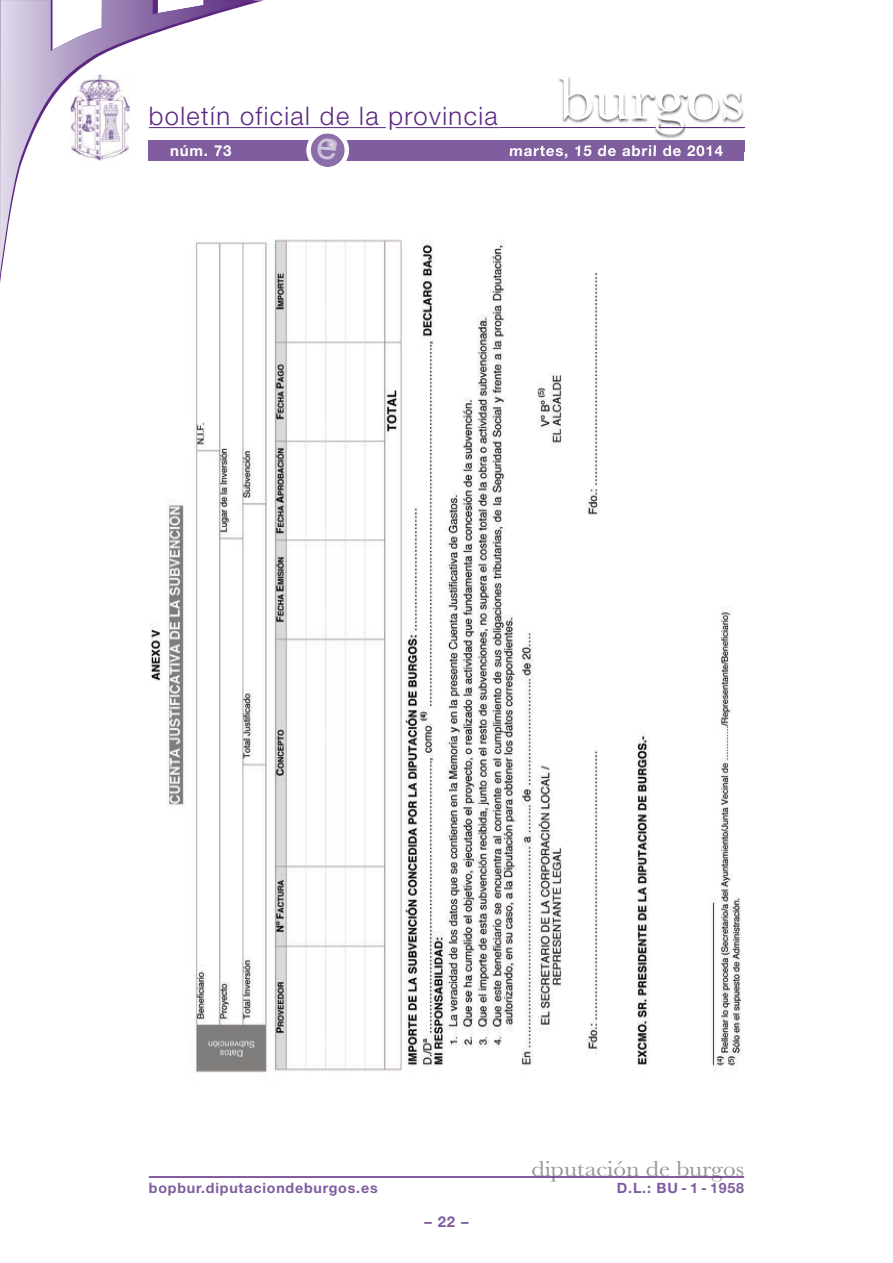
<style>
.page{position:relative;width:893px;height:1263px;background:#fff}
.page>*{position:absolute;margin:0;border:0;box-sizing:border-box;transform-origin:0 0}
.t1{font:63px "Baskerville";letter-spacing:-.01em;color:#fff;scale:1.12 1}
.t2{font:300 25.5px "Helvetica Neue";letter-spacing:.055em;color:#5c2781}
.t3{font:22.5px "Baskerville";color:#939598;scale:1.12 1}
.t4{font:700 15px "Helvetica Neue";letter-spacing:.055em;color:#fff}
.t5{font:700 15px "Helvetica Neue";color:#7f5d9e}
.t6{font:700 14.25px "Helvetica Neue";letter-spacing:.055em;color:#7f5d9e}
</style>
<div class="page">
<hr style="left:396px;top:127px;width:348px;height:1px;background:#5c2781">
<hr style="left:149px;top:127px;width:237px;height:1px;background:#5c2781">
<svg style="left:0;top:0;width:255px;height:275px"></svg>
<div style="left:149px;top:140px;width:595px;height:20px;background:#7f5d9e"></div>
<hr style="left:149px;top:1176px;width:595px;height:2px;background:#5c2781">
<img style="left:558px;top:76px;width:187px;height:75px">
<img style="left:558px;top:127px;width:101px;height:1px">
<img style="left:558px;top:140px;width:186px;height:11px">
<img style="left:510px;top:146px;width:51px;height:5px">
<hr style="left:659px;top:127px;width:85px;height:1px;background:#5c2781">
<img style="left:71px;top:74px;width:59px;height:87px">
<img style="left:151px;top:225px;width:590px;height:848px">
<svg style="left:306px;top:133px;width:43px;height:34px"></svg>
<h2 class="t2" style="left:149px;top:100px;width:350px">boletín oficial de la provincia</h2>
<h1 class="t1" style="left:558px;top:60px;width:168px">burgos</h1>
<p class="t4" style="left:170px;top:141px;width:63px">núm. 73</p>
<p class="t4" style="left:509px;top:141px;width:215px">martes, 15 de abril de 2014</p>
<h3 class="t3" style="left:531px;top:1155px;width:191px">diputación de burgos</h3>
<p class="t6" style="left:149px;top:1179px;width:230px">bopbur.diputaciondeburgos.es</p>
<p class="t6" style="left:617px;top:1179px;width:129px">D.L.: BU - 1 - 1958</p>
<p class="t5" style="left:424px;top:1212px;width:46px">–22–</p>
</div>
